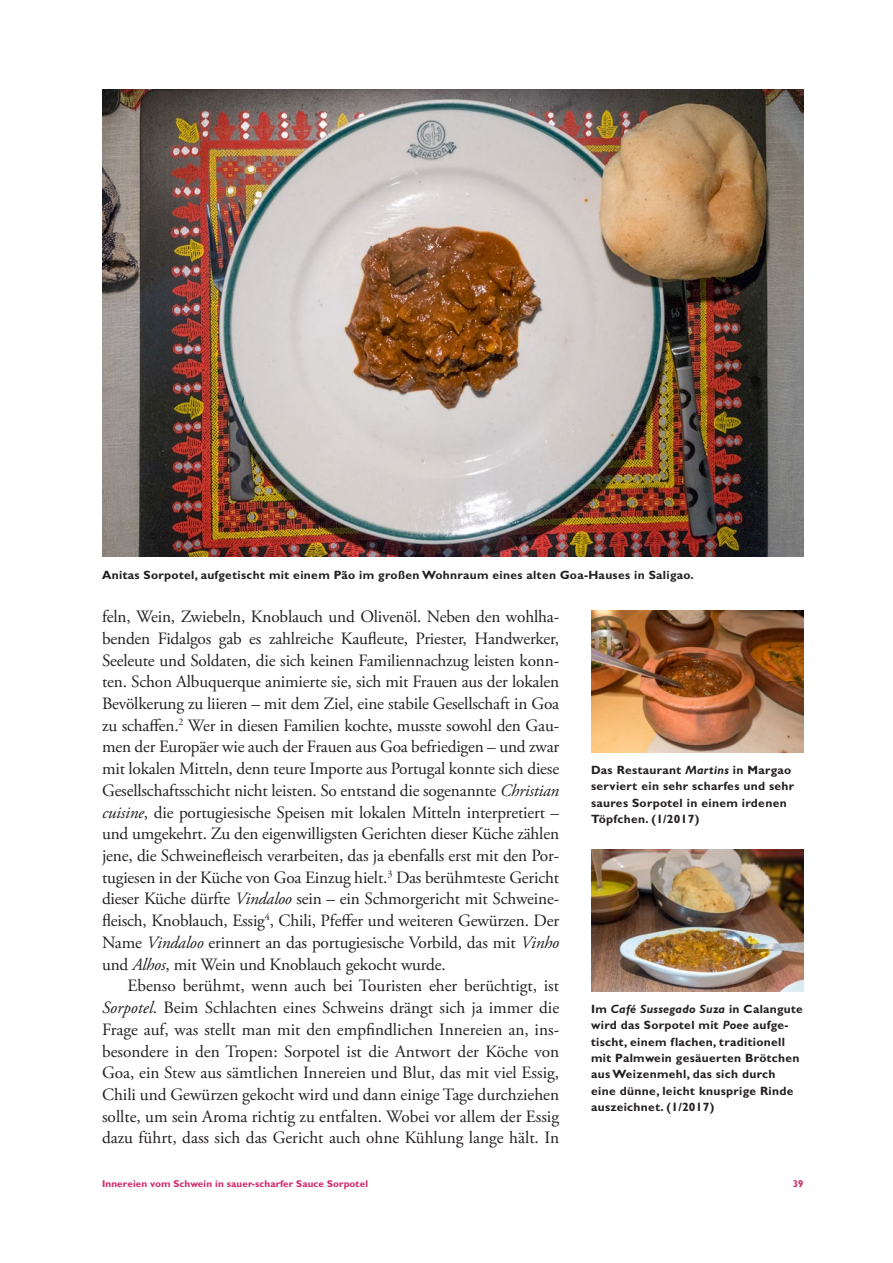
<style>
.page{position:relative;width:893px;height:1263px;background:#fff}
.page>*{position:absolute;margin:0;border:0;box-sizing:border-box;transform-origin:0 0}
.Lauftext_ohne_Einzug{font:17.25px/21.8px "Adobe Garamond Pro";letter-spacing:-.01em;color:#231f20;text-align:justify}
.Lauftext_mit_Einzug{font:17.25px/21.8px "Adobe Garamond Pro";color:#231f20;text-align:justify}
.Bildlegende_-_8_Bold{font:700 12px/16.4px "Gill Sans MT Pro";letter-spacing:.025em;color:#231f20}
.t1{font:700 9.9px "Gill Sans MT Pro";letter-spacing:.01em;color:#d0276a}
.s1{font-style:italic}
</style>
<div class="page">
<img style="left:102px;top:89px;width:702px;height:468px">
<img style="left:591px;top:611px;width:213px;height:141px">
<img style="left:591px;top:849px;width:213px;height:142px">
<p class="Bildlegende_-_8_Bold" style="left:102px;top:566px;width:593px">Anitas Sorpotel, aufgetischt mit einem Pão im großen Wohnraum eines alten Goa-Hauses in Saligao.</p>
<p class="Lauftext_ohne_Einzug" style="left:102px;top:606px;width:459px">feln, Wein, Zwiebeln, Knoblauch und Olivenöl. Neben den wohlha&shy;benden Fidalgos gab es zahlreiche Kaufleute, Priester, Handwerker, Seeleute und Soldaten, die sich keinen Familiennachzug leisten konn&shy;ten. Schon Albuquerque animierte sie, sich mit Frauen aus der lokalen Bevölkerung zu liieren – mit dem Ziel, eine stabile Gesellschaft in Goa zu schaffen.<sup>2</sup> Wer in diesen Familien kochte, musste sowohl den Gau&shy;men der Europäer wie auch der Frauen aus Goa befriedigen – und zwar mit lokalen Mitteln, denn teure Importe aus Portugal konnte sich diese Gesellschaftsschicht nicht leisten. So entstand die sogenannte <span class="s1">Christian cuisine</span>, die portugiesische Speisen mit lokalen Mitteln interpretiert – und umgekehrt. Zu den eigenwilligsten Gerichten dieser Küche zählen jene, die Schweinefleisch verarbeiten, das ja ebenfalls erst mit den Por&shy;tugiesen in der Küche von Goa Einzug hielt.<sup>3</sup> Das berühmteste Gericht dieser Küche dürfte <span class="s1">Vindaloo</span> sein – ein Schmorgericht mit Schweine&shy;fleisch, Knoblauch, Essig<sup>4</sup>, Chili, Pfeffer und weiteren Gewürzen. Der Name <span class="s1">Vindaloo</span> erinnert an das portugiesische Vorbild, das mit <span class="s1">Vinho </span>und <span class="s1">Alhos</span>, mit Wein und Knoblauch gekocht wurde.</p>
<p class="Lauftext_mit_Einzug" style="left:102px;top:975px;width:459px;text-indent:26px">Ebenso berühmt, wenn auch bei Touristen eher berüchtigt, ist <span class="s1">Sorpotel</span>. Beim Schlachten eines Schweins drängt sich ja immer die Frage auf, was stellt man mit den empfindlichen Innereien an, ins&shy;besondere in den Tropen: Sorpotel ist die Antwort der Köche von Goa, ein Stew aus sämtlichen Innereien und Blut, das mit viel Essig, Chili und Gewürzen gekocht wird und dann einige Tage durchziehen sollte, um sein Aroma richtig zu entfalten. Wobei vor allem der Essig dazu führt, dass sich das Gericht auch ohne Kühlung lange hält. In</p>
<p class="Bildlegende_-_8_Bold" style="left:591px;top:762px;width:205px">Das Restaurant <span class="s1">Martins</span> in Margao serviert ein sehr scharfes und sehr saures Sorpotel in einem irdenen<br>Töpfchen. (1/2017)</p>
<p class="Bildlegende_-_8_Bold" style="left:591px;top:1000px;width:213px">Im <span class="s1">Café Sussegado Suza</span> in Calangute wird das Sorpotel mit <span class="s1">Poee</span> aufge&shy;tischt, einem flachen, traditionell mit Palmwein gesäuerten Brötchen aus Weizenmehl, das sich durch eine dünne, leicht knusprige Rinde auszeichnet. (1/2017)</p>
<p class="t1" style="left:102px;top:1177px;width:267px">Innereien vom Schwein in sauer-scharfer Sauce Sorpotel</p>
<p class="t1" style="left:793px;top:1177px;width:13px">39</p>
</div>
